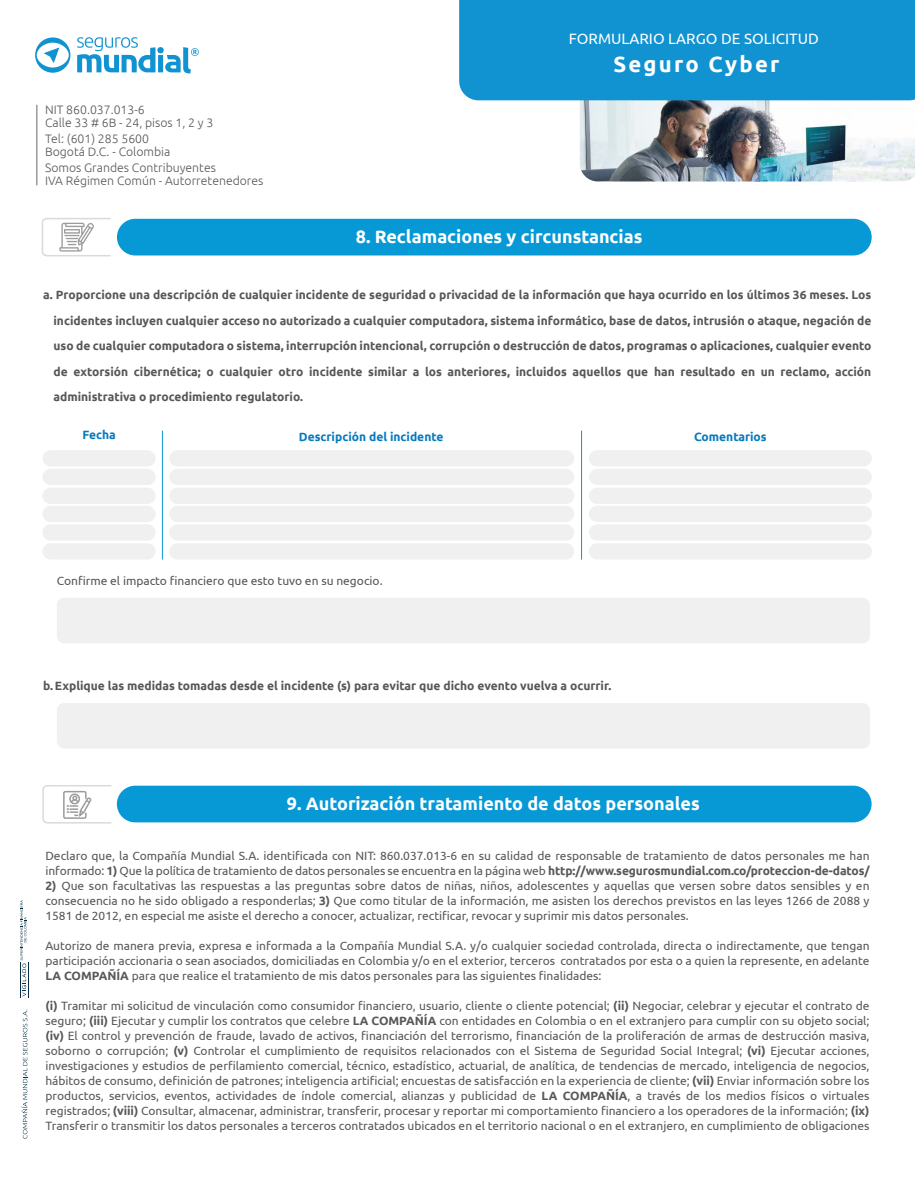
<style>
.page{position:relative;width:915px;height:1191px;background:#fff}
.page>*{position:absolute;margin:0;border:0;box-sizing:border-box;transform-origin:0 0}
.t1{font:700 22.05px "Ubuntu";letter-spacing:.1em;color:#fff}
.t2{font:700 18px "Ubuntu";color:#fff}
.t3{font:15px "Ubuntu";color:#fff}
.t4{font:300 12.3px/13.8px "Ubuntu";color:#585857}
.t5{font:12px/15px "Ubuntu";color:#585857;text-align:justify}
.t6{font:700 12px/25.5px "Ubuntu";color:#575756;text-align:justify}
.t7{font:12px "Ubuntu";color:#575756}
.t8{font:700 12px "Ubuntu";color:#067abe}
.s1{font-weight:700}
</style>
<div class="page">
<svg style="left:77px;top:37px;width:122px;height:37px"></svg>
<svg style="left:35px;top:37px;width:35px;height:36px"></svg>
<hr style="left:36px;top:105px;width:1px;height:80px;background:#9d9b9b">
<svg style="left:20px;top:900px;width:6px;height:96px"></svg>
<hr style="left:21px;top:962px;width:1px;height:36px;background:#062f43">
<hr style="left:28px;top:962px;width:1px;height:36px;background:#062f43">
<svg style="left:21px;top:1009px;width:7px;height:129px"></svg>
<div style="left:117px;top:219px;width:754px;height:36px;background:#0699d6;border-radius:18px"></div>
<div style="left:57px;top:598px;width:812px;height:45px;background:#f0f0f0;border-radius:7px"></div>
<div style="left:57px;top:703px;width:812px;height:45px;background:#f0f0f0;border-radius:7px"></div>
<div style="left:42px;top:450px;width:113px;height:16px;background:#f0f0f0;border-radius:8px"></div>
<div style="left:42px;top:469px;width:113px;height:16px;background:#f0f0f0;border-radius:8px"></div>
<div style="left:42px;top:487px;width:113px;height:17px;background:#f0f0f0;border-radius:8px"></div>
<div style="left:588px;top:450px;width:283px;height:16px;background:#f0f0f0;border-radius:8px"></div>
<div style="left:588px;top:469px;width:283px;height:16px;background:#f0f0f0;border-radius:8px"></div>
<div style="left:588px;top:487px;width:283px;height:17px;background:#f0f0f0;border-radius:8px"></div>
<div style="left:42px;top:506px;width:113px;height:16px;background:#f0f0f0;border-radius:8px"></div>
<div style="left:42px;top:524px;width:113px;height:16px;background:#f0f0f0;border-radius:8px"></div>
<div style="left:42px;top:543px;width:113px;height:16px;background:#f0f0f0;border-radius:8px"></div>
<div style="left:588px;top:506px;width:283px;height:16px;background:#f0f0f0;border-radius:8px"></div>
<div style="left:588px;top:524px;width:283px;height:16px;background:#f0f0f0;border-radius:8px"></div>
<div style="left:588px;top:543px;width:283px;height:16px;background:#f0f0f0;border-radius:8px"></div>
<div style="left:169px;top:450px;width:405px;height:16px;background:#f0f0f0;border-radius:8px"></div>
<div style="left:169px;top:469px;width:405px;height:16px;background:#f0f0f0;border-radius:8px"></div>
<div style="left:169px;top:487px;width:405px;height:17px;background:#f0f0f0;border-radius:8px"></div>
<div style="left:169px;top:506px;width:405px;height:16px;background:#f0f0f0;border-radius:8px"></div>
<div style="left:169px;top:524px;width:405px;height:16px;background:#f0f0f0;border-radius:8px"></div>
<div style="left:169px;top:543px;width:405px;height:16px;background:#f0f0f0;border-radius:8px"></div>
<hr style="left:581px;top:430px;width:1px;height:129px;background:#0699d6">
<hr style="left:162px;top:430px;width:1px;height:129px;background:#0699d6">
<div style="left:117px;top:785px;width:754px;height:37px;background:#0699d6;border-radius:18px"></div>
<img style="left:579px;top:100px;width:335px;height:81px">
<div style="left:459px;top:0;width:455px;height:100px;background:#1193d2"></div>
<svg style="left:41px;top:218px;width:70px;height:39px"></svg>
<svg style="left:42px;top:785px;width:70px;height:39px"></svg>
<p class="t4" style="left:45px;top:102px;width:170px">NIT 860.037.013-6<br>Calle 33 # 6B - 24, pisos 1, 2 y 3</p>
<p class="t4" style="left:45px;top:131px;width:127px">Tel: (601) 285 5600<br>Bogotá D.C. - Colombia</p>
<p class="t4" style="left:45px;top:160px;width:220px">Somos Grandes Contribuyentes<br>IVA Régimen Común - Autorretenedores</p>
<p class="t3" style="left:568px;top:30px;width:252px">FORMULARIO LARGO DE SOLICITUD</p>
<h1 class="t1" style="left:613px;top:51px;width:167px">Seguro Cyber</h1>
<h2 class="t2" style="left:355px;top:225px;width:288px">8. Reclamaciones y circunstancias</h2>
<p class="t6" style="left:53px;top:282px;width:819px;text-indent:-10px">a. Proporcione una descripción de cualquier incidente de seguridad o privacidad de la información que haya ocurrido en los últimos 36 meses. Los incidentes incluyen cualquier acceso no autorizado a cualquier computadora, sistema informático, base de datos, intrusión o ataque, negación de uso de cualquier computadora o sistema, interrupción intencional, corrupción o destrucción de datos, programas o aplicaciones, cualquier evento de extorsión cibernética; o cualquier otro incidente similar a los anteriores, incluidos aquellos que han resultado en un reclamo, acción administrativa o procedimiento regulatorio.</p>
<p class="t8" style="left:82px;top:427px;width:35px">Fecha</p>
<p class="t8" style="left:299px;top:429px;width:146px">Descripción del incidente</p>
<p class="t8" style="left:693px;top:429px;width:74px">Comentarios</p>
<p class="t7" style="left:57px;top:573px;width:327px">Confirme el impacto financiero que esto tuvo en su negocio.</p>
<p class="t6" style="left:43px;top:673px;width:569px">b. Explique las medidas tomadas desde el incidente (s) para evitar que dicho evento vuelva a ocurrir.</p>
<h2 class="t2" style="left:287px;top:793px;width:414px">9. Autorización tratamiento de datos personales</h2>
<p class="t5" style="left:45px;top:847px;width:825px">Declaro que, la Compañía Mundial S.A. identificada con NIT: 860.037.013-6 en su calidad de responsable de tratamiento de datos personales me han informado: <span class="s1">1)</span> Que la política de tratamiento de datos personales se encuentra en la página web <span class="s1">http://www.segurosmundial.com.co/proteccion-de-datos/</span></p>
<p class="t5" style="left:45px;top:877px;width:825px"><span class="s1">2)</span> Que son facultativas las respuestas a las preguntas sobre datos de niñas, niños, adolescentes y aquellas que versen sobre datos sensibles y en consecuencia no he sido obligado a responderlas; <span class="s1">3)</span> Que como titular de la información, me asisten los derechos previstos en las leyes 1266 de 2088 y 1581 de 2012, en especial me asiste el derecho a conocer, actualizar, rectificar, revocar y suprimir mis datos personales.</p>
<p class="t5" style="left:45px;top:937px;width:825px">Autorizo de manera previa, expresa e informada a la Compañía Mundial S.A. y/o cualquier sociedad controlada, directa o indirectamente, que tengan participación accionaria o sean asociados, domiciliadas en Colombia y/o en el exterior, terceros contratados por esta o a quien la represente, en adelante <span class="s1">LA COMPAÑÍA</span> para que realice el tratamiento de mis datos personales para las siguientes finalidades:</p>
<p class="t5" style="left:45px;top:997px;width:825px"><span class="s1">(i)</span> Tramitar mi solicitud de vinculación como consumidor financiero, usuario, cliente o cliente potencial; <span class="s1">(ii)</span> Negociar, celebrar y ejecutar el contrato de seguro; <span class="s1">(iii)</span> Ejecutar y cumplir los contratos que celebre <span class="s1">LA COMPAÑÍA</span> con entidades en Colombia o en el extranjero para cumplir con su objeto social; <span class="s1">(iv)</span> El control y prevención de fraude, lavado de activos, financiación del terrorismo, financiación de la proliferación de armas de destrucción masiva, soborno o corrupción; <span class="s1">(v)</span> Controlar el cumplimiento de requisitos relacionados con el Sistema de Seguridad Social Integral; <span class="s1">(vi)</span> Ejecutar acciones, investigaciones y estudios de perfilamiento comercial, técnico, estadístico, actuarial, de analítica, de tendencias de mercado, inteligencia de negocios, hábitos de consumo, definición de patrones; inteligencia artificial; encuestas de satisfacción en la experiencia de cliente; <span class="s1">(vii)</span> Enviar información sobre los productos, servicios, eventos, actividades de índole comercial, alianzas y publicidad de <span class="s1">LA COMPAÑÍA</span>, a través de los medios físicos o virtuales registrados; <span class="s1">(viii)</span> Consultar, almacenar, administrar, transferir, procesar y reportar mi comportamiento financiero a los operadores de la información; <span class="s1">(ix)<br></span>Transferir o transmitir los datos personales a terceros contratados ubicados en el territorio nacional o en el extranjero, en cumplimiento de obligaciones</p>
</div>
